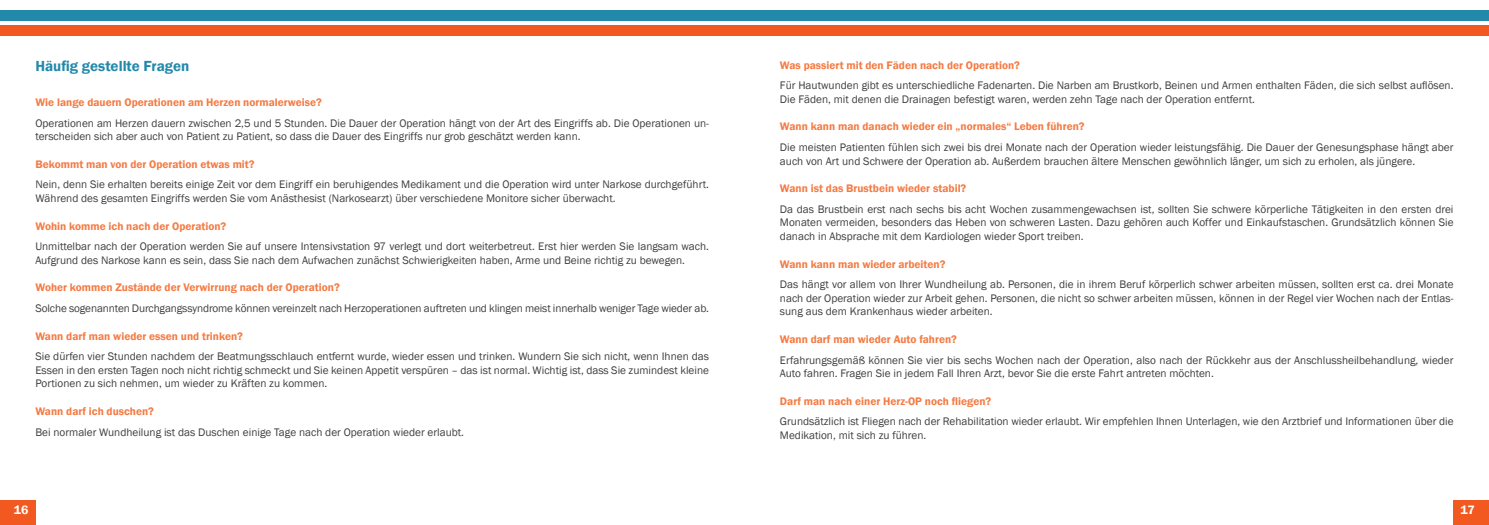
<style>
.page{position:relative;width:1489px;height:525px;background:#fff}
.page>*{position:absolute;margin:0;border:0;box-sizing:border-box;transform-origin:0 0}
.t1{font:600 15px "Franklin Gothic";color:#2289aa}
.t2{font:600 12.5px "Franklin Gothic";color:#fff}
.t3{font:11.25px/13.5px "Franklin Gothic";color:#3e3e3f}
.t4{font:600 11.25px "Franklin Gothic";color:#f47b44}
</style>
<div class="page">
<div style="left:0;top:25px;width:1488px;height:10px;background:#f15921"></div>
<div style="left:0;top:500px;width:35px;height:24px;background:#f15921"></div>
<div style="left:1453px;top:500px;width:35px;height:24px;background:#f15921"></div>
<div style="left:0;top:11px;width:1488px;height:10px;background:#2289aa"></div>
<h1 class="t1" style="left:35px;top:57px;width:155px">Häufig gestellte Fragen</h1>
<p class="t4" style="left:35px;top:95px;width:288px">Wie lange dauern Operationen am Herzen normalerweise?</p>
<p class="t3" style="left:35px;top:116px;width:675px">Operationen am Herzen dauern zwischen 2,5 und 5 Stunden. Die Dauer der Operation hängt von der Art des Eingriffs ab. Die Operationen un&shy;terscheiden sich aber auch von Patient zu Patient, so dass die Dauer des Eingriffs nur grob geschätzt werden kann.</p>
<p class="t4" style="left:35px;top:157px;width:221px">Bekommt man von der Operation etwas mit?</p>
<p class="t3" style="left:35px;top:178px;width:675px">Nein, denn Sie erhalten bereits einige Zeit vor dem Eingriff ein beruhigendes Medikament und die Operation wird unter Narkose durchgeführt.<br>Während des gesamten Eingriffs werden Sie vom Anästhesist (Narkosearzt) über verschiedene Monitore sicher überwacht.</p>
<p class="t4" style="left:35px;top:219px;width:192px">Wohin komme ich nach der Operation?</p>
<p class="t3" style="left:35px;top:240px;width:675px">Unmittelbar nach der Operation werden Sie auf unsere Intensivstation 97 verlegt und dort weiterbetreut. Erst hier werden Sie langsam wach.<br>Aufgrund des Narkose kann es sein, dass Sie nach dem Aufwachen zunächst Schwierigkeiten haben, Arme und Beine richtig zu bewegen.</p>
<p class="t4" style="left:35px;top:280px;width:306px">Woher kommen Zustände der Verwirrung nach der Operation?</p>
<p class="t3" style="left:35px;top:301px;width:675px">Solche sogenannten Durchgangssyndrome können vereinzelt nach Herzoperationen auftreten und klingen meist innerhalb weniger Tage wieder ab.</p>
<p class="t4" style="left:35px;top:329px;width:209px">Wann darf man wieder essen und trinken?</p>
<p class="t3" style="left:35px;top:350px;width:675px;text-align:justify">Sie dürfen vier Stunden nachdem der Beatmungsschlauch entfernt wurde, wieder essen und trinken. Wundern Sie sich nicht, wenn Ihnen das Essen in den ersten Tagen noch nicht richtig schmeckt und Sie keinen Appetit verspüren – das ist normal. Wichtig ist, dass Sie zumindest kleine Portionen zu sich nehmen, um wieder zu Kräften zu kommen.</p>
<p class="t4" style="left:35px;top:404px;width:120px">Wann darf ich duschen?</p>
<p class="t3" style="left:35px;top:425px;width:430px">Bei normaler Wundheilung ist das Duschen einige Tage nach der Operation wieder erlaubt.</p>
<p class="t4" style="left:780px;top:58px;width:241px">Was passiert mit den Fäden nach der Operation?</p>
<p class="t3" style="left:780px;top:79px;width:675px">Für Hautwunden gibt es unterschiedliche Fadenarten. Die Narben am Brustkorb, Beinen und Armen enthalten Fäden, die sich selbst auflösen.<br>Die Fäden, mit denen die Drainagen befestigt waren, werden zehn Tage nach der Operation entfernt.</p>
<p class="t4" style="left:780px;top:120px;width:306px">Wann kann man danach wieder ein „normales“ Leben führen?</p>
<p class="t3" style="left:780px;top:141px;width:675px">Die meisten Patienten fühlen sich zwei bis drei Monate nach der Operation wieder leistungsfähig. Die Dauer der Genesungsphase hängt aber auch von Art und Schwere der Operation ab. Außerdem brauchen ältere Menschen gewöhnlich länger, um sich zu erholen, als jüngere.</p>
<p class="t4" style="left:780px;top:181px;width:188px">Wann ist das Brustbein wieder stabil?</p>
<p class="t3" style="left:780px;top:202px;width:675px;text-align:justify">Da das Brustbein erst nach sechs bis acht Wochen zusammengewachsen ist, sollten Sie schwere körperliche Tätigkeiten in den ersten drei Monaten vermeiden, besonders das Heben von schweren Lasten. Dazu gehören auch Koffer und Einkaufstaschen. Grundsätzlich können Sie danach in Absprache mit dem Kardiologen wieder Sport treiben.</p>
<p class="t4" style="left:780px;top:257px;width:167px">Wann kann man wieder arbeiten?</p>
<p class="t3" style="left:780px;top:278px;width:675px;text-align:justify">Das hängt vor allem von Ihrer Wundheilung ab. Personen, die in ihrem Beruf körperlich schwer arbeiten müssen, sollten erst ca. drei Monate nach der Operation wieder zur Arbeit gehen. Personen, die nicht so schwer arbeiten müssen, können in der Regel vier Wochen nach der Entlas&shy;sung aus dem Krankenhaus wieder arbeiten.</p>
<p class="t4" style="left:780px;top:332px;width:178px">Wann darf man wieder Auto fahren?</p>
<p class="t3" style="left:780px;top:353px;width:675px">Erfahrungsgemäß können Sie vier bis sechs Wochen nach der Operation, also nach der Rückkehr aus der Anschlussheilbehandlung, wieder<br>Auto fahren. Fragen Sie in jedem Fall Ihren Arzt, bevor Sie die erste Fahrt antreten möchten.</p>
<p class="t4" style="left:780px;top:394px;width:213px">Darf man nach einer Herz-OP noch fliegen?</p>
<p class="t3" style="left:780px;top:415px;width:675px">Grundsätzlich ist Fliegen nach der Rehabilitation wieder erlaubt. Wir empfehlen Ihnen Unterlagen, wie den Arztbrief und Informationen über die<br>Medikation, mit sich zu führen.</p>
<p class="t2" style="left:14px;top:502px;width:16px">16</p>
<p class="t2" style="left:1460px;top:502px;width:16px">17</p>
</div>
